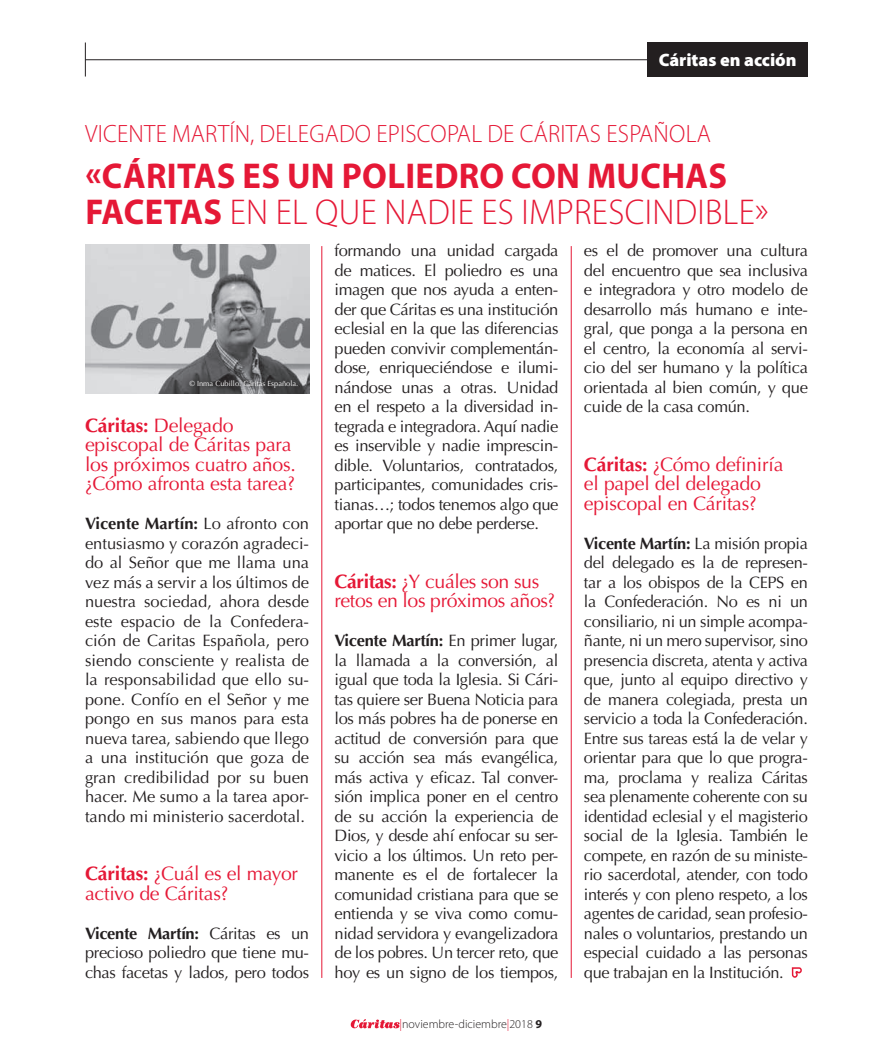
<style>
.page{position:relative;width:893px;height:1063px;background:#fff}
.page>*{position:absolute;margin:0;border:0;box-sizing:border-box;transform-origin:0 0}
.t1{font:700 36px "Myriad Pro";letter-spacing:.01em;color:#e51836;scale:.96 1}
.t2{font:300 36px "Myriad Pro";letter-spacing:.01em;color:#e51836;scale:.96 1}
.t3{font:300 25.2px "Myriad Pro";letter-spacing:.01em;color:#e51836;scale:.96 1}
.t4{font:19.5px/19.5px "Optima";letter-spacing:-.01em;color:#e51836}
.t5{font:900 18px "Myriad Pro";color:#fff}
.t6{font:16.5px/19.5px "Optima";letter-spacing:-.02em;color:#231f20;text-align:justify}
.t7{font:300 12px "Myriad Pro";color:#231f20}
.t8{font:7.5px "Optima";color:#fff}
.s1{font-weight:700}
.s2{color:#e51836}
</style>
<div class="page">
<svg style="left:351px;top:1019px;width:49px;height:9px"></svg>
<div style="left:647px;top:43px;width:161px;height:34px;background:#231f20"></div>
<hr style="left:85px;top:59px;width:562px;height:1px;background:#231f20">
<hr style="left:85px;top:43px;width:1px;height:34px;background:#231f20">
<hr style="left:322px;top:246px;width:1px;height:732px;background:#e51836">
<hr style="left:571px;top:246px;width:1px;height:732px;background:#e51836">
<svg style="left:792px;top:967px;width:10px;height:11px"></svg>
<img style="left:85px;top:244px;width:224px;height:150px">
<div style="left:185px;top:376px;width:117px;height:16px;background:#231f20;opacity:.75"></div>
<p class="t5" style="left:659px;top:48px;width:139px">Cáritas en acción</p>
<h2 class="t3" style="left:85px;top:120px;width:348px">VICENTE MARTÍN, DELEGADO EPISCOPA</h2>
<h2 class="t3" style="left:471px;top:120px;width:168px">L DE CÁRITAS ESPAÑO</h2>
<h2 class="t3" style="left:686px;top:120px;width:24px">LA</h2>
<h1 class="t1" style="left:85px;top:152px;width:289px">«CÁRITAS ES UN POLIEDRO</h1>
<h1 class="t1" style="left:511px;top:152px;width:24px">CON</h1>
<h1 class="t1" style="left:587px;top:152px;width:26px">MUC</h1>
<h1 class="t1" style="left:661px;top:152px;width:47px">HAS</h1>
<h1 class="t1" style="left:85px;top:188px;width:21px">FACE</h1>
<h1 class="t2" style="left:164px;top:192px;width:632px"><span class="s1">TAS</span> EN EL QUE NADIE ES IMPRESCIN DIBLE»</h1>
<p class="t8" style="left:189px;top:379px;width:111px">© Inma Cubillo. Cáritas Española.</p>
<p class="t4" style="left:85px;top:416px;width:212px"><span class="s1">Cáritas:</span> Delegado episcopal de Cáritas para los próximos cuatro años. ¿Cómo afronta esta tarea?</p>
<p class="t6" style="left:85px;top:514px;width:226px"><span class="s1">Vicente Martín:</span> Lo afronto con entusiasmo y corazón agradeci&shy;do al Señor que me llama una vez más a servir a los últimos de nuestra sociedad, ahora desde este espacio de la Confedera&shy;ción de Caritas Española, pero siendo consciente y realista de la responsabilidad que ello su&shy;pone. Confío en el Señor y me pongo en sus manos para esta nueva tarea, sabiendo que llego a una institución que goza de gran credibilidad por su buen hacer. Me sumo a la tarea apor&shy;tando mi ministerio sacerdotal.</p>
<p class="t4" style="left:85px;top:864px;width:215px"><span class="s1">Cáritas:</span> ¿Cuál es el mayor activo de Cáritas?</p>
<p class="t6" style="left:85px;top:924px;width:226px"><span class="s1">Vicente Martín:</span> Cáritas es un precioso poliedro que tiene mu&shy;chas facetas y lados, pero todos</p>
<p class="t6" style="left:334px;top:241px;width:225px">formando una unidad cargada de matices. El poliedro es una imagen que nos ayuda a enten&shy;der que Cáritas es una institución eclesial en la que las diferencias pueden convivir complementán&shy;dose, enriqueciéndose e ilumi&shy;nándose unas a otras. Unidad en el respeto a la diversidad in&shy;tegrada e integradora. Aquí nadie es inservible y nadie imprescin&shy;dible. Voluntarios, contratados, participantes, comunidades cris&shy;tianas…; todos tenemos algo que aportar que no debe perderse.</p>
<p class="t4" style="left:334px;top:572px;width:222px"><span class="s1">Cáritas:</span> ¿Y cuáles son sus retos en los próximos años?</p>
<p class="t6" style="left:334px;top:631px;width:225px"><span class="s1">Vicente Martín:</span> En primer lugar, la llamada a la conversión, al igual que toda la Iglesia. Si Cári&shy;tas quiere ser Buena Noticia para los más pobres ha de ponerse en actitud de conversión para que su acción sea más evangélica, más activa y eficaz. Tal conver&shy;sión implica poner en el centro de su acción la experiencia de Dios, y desde ahí enfocar su ser&shy;vicio a los últimos. Un reto per&shy;manente es el de fortalecer la comunidad cristiana para que se entienda y se viva como comu&shy;nidad servidora y evangelizadora de los pobres. Un tercer reto, que hoy es un signo de los tiempos,</p>
<p class="t7" style="left:400px;top:1018px;width:144px"><span class="s2">|</span>NOVIEMBRE-DICIEMBRE<span class="s2">|</span>2018 <span class="s1">9</span></p>
<p class="t6" style="left:584px;top:241px;width:225px">es el de promover una cultura del encuentro que sea inclusiva e integradora y otro modelo de desarrollo más humano e inte&shy;gral, que ponga a la persona en el centro, la economía al servi&shy;cio del ser humano y la política orientada al bien común, y que cuide de la casa común.</p>
<p class="t4" style="left:584px;top:455px;width:201px"><span class="s1">Cáritas:</span> ¿Cómo definiría el papel del delegado episcopal en Cáritas?</p>
<p class="t6" style="left:584px;top:534px;width:225px"><span class="s1">Vicente Martín:</span> La misión propia del delegado es la de represen&shy;tar a los obispos de la CEPS en la Confederación. No es ni un consiliario, ni un simple acompa&shy;ñante, ni un mero supervisor, sino presencia discreta, atenta y activa que, junto al equipo directivo y de manera colegiada, presta un servicio a toda la Confederación.<br>Entre sus tareas está la de velar y orientar para que lo que progra&shy;ma, proclama y realiza Cáritas sea plenamente coherente con su identidad eclesial y el magisterio social de la Iglesia. También le compete, en razón de su ministe&shy;rio sacerdotal, atender, con todo interés y con pleno respeto, a los agentes de caridad, sean profesio&shy;nales o voluntarios, prestando un especial cuidado a las personas que trabajan en la Institución.</p>
</div>
